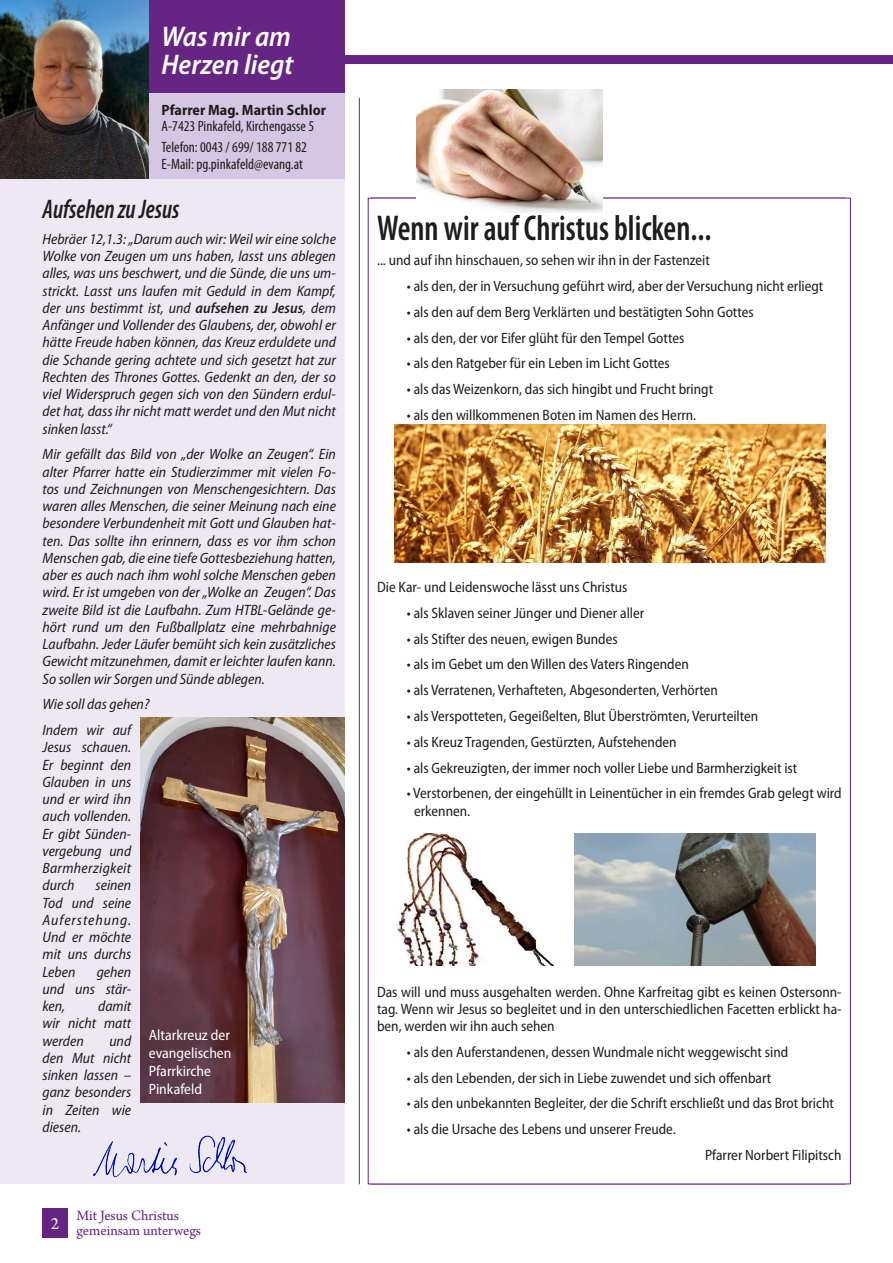
<style>
.page{position:relative;width:893px;height:1263px;background:#fff}
.page>*{position:absolute;margin:0;border:0;box-sizing:border-box;transform-origin:0 0}
.t1{font:600 condensed 36px "Myriad Pro";color:#1d1d1b;scale:.9 1}
.t2{font:italic 600 semi-condensed 28.5px/28.5px "Myriad Pro";color:#fff}
.t3{font:italic 600 condensed 27px "Myriad Pro";color:#1d1d1b;scale:.9 1}
.t4{font:18px "Arno Pro";color:#fff}
.t5{font:italic semi-condensed 15px/17.2px "Myriad Pro";color:#1d1d1b;text-align:justify}
.t6{font:semi-condensed 15px/17.2px "Myriad Pro";color:#1d1d1b}
.t7{font:condensed 15px/20.7px "Myriad Pro";color:#1d1d1b}
.t8{font:semi-condensed 15px/18px "Myriad Pro";color:#fff}
.t9{font:15px/15px "Arno Pro";letter-spacing:-.005em;color:#662483}
.t10{font:700 semi-condensed 15px "Myriad Pro";color:#1d1d1b}
.s1{font-weight:600}
</style>
<div class="page">
<div style="left:0;top:179px;width:344px;height:1005px;background:#eee8f5"></div>
<div style="left:0;top:55px;width:893px;height:9px;background:#662483"></div>
<img style="left:417px;top:89px;width:186px;height:124px">
<div style="left:43px;top:1208px;width:25px;height:29px;background:#662483"></div>
<div style="left:149px;top:0;width:195px;height:94px;background:#662483"></div>
<div style="left:149px;top:94px;width:195px;height:85px;background:#d5c6e3"></div>
<hr style="left:359px;top:98px;width:1px;height:1086px;background:#662483">
<img style="left:0;top:0;width:149px;height:179px">
<img style="left:140px;top:718px;width:204px;height:385px">
<img style="left:93px;top:1135px;width:155px;height:43px">
<img style="left:395px;top:424px;width:431px;height:139px">
<img style="left:397px;top:833px;width:157px;height:132px">
<img style="left:574px;top:833px;width:241px;height:132px">
<h2 class="t2" style="left:162px;top:21px;width:133px">Was mir am<br>Herzen liegt</h2>
<p class="t10" style="left:162px;top:100px;width:166px">Pfarrer Mag. Martin Schlor</p>
<p class="t7" style="left:162px;top:116px;width:154px">A-7423 Pinkafeld, Kirchengasse 5<br>Telefon: 0043 / 699/ 188 771 82</p>
<p class="t7" style="left:162px;top:153px;width:143px">E-Mail: pg.pinkafeld@evang.at</p>
<h3 class="t3" style="left:43px;top:192px;width:154px">Aufsehen zu Jesus</h3>
<p class="t5" style="left:43px;top:230px;width:295px">Hebräer 12,1.3: „Darum auch wir: Weil wir eine solche Wolke von Zeugen um uns haben, lasst uns ablegen alles, was uns beschwert, und die Sünde, die uns um&shy;strickt. Lasst uns laufen mit Geduld in dem Kampf, der uns bestimmt ist, und <span class="s1">aufsehen zu Jesus</span>, dem Anfänger und Vollender des Glaubens, der, obwohl er hätte Freude haben können, das Kreuz erduldete und die Schande gering achtete und sich gesetzt hat zur Rechten des Thrones Gottes. Gedenkt an den, der so viel Widerspruch gegen sich von den Sündern erdul&shy;det hat, dass ihr nicht matt werdet und den Mut nicht sinken lasst.“</p>
<p class="t5" style="left:43px;top:445px;width:295px">Mir gefällt das Bild von „der Wolke an Zeugen“. Ein alter Pfarrer hatte ein Studierzimmer mit vielen Fo&shy;tos und Zeichnungen von Menschengesichtern. Das waren alles Menschen, die seiner Meinung nach eine besondere Verbundenheit mit Gott und Glauben hat&shy;ten. Das sollte ihn erinnern, dass es vor ihm schon Menschen gab, die eine tiefe Gottesbeziehung hatten, aber es auch nach ihm wohl solche Menschen geben wird. Er ist umgeben von der „Wolke an Zeugen“. Das zweite Bild ist die Laufbahn. Zum HTBL-Gelände ge&shy;hört rund um den Fußballplatz eine mehrbahnige Laufbahn. Jeder Läufer bemüht sich kein zusätzliches Gewicht mitzunehmen, damit er leichter laufen kann.<br>So sollen wir Sorgen und Sünde ablegen.</p>
<p class="t5" style="left:43px;top:691px;width:108px;line-height:25.8px">Wie soll das gehen?<br>Indem wir auf</p>
<p class="t5" style="left:43px;top:738px;width:90px">Jesus schauen.<br>Er beginnt den Glauben in uns und er wird ihn auch vollenden.<br>Er gibt Sünden&shy;vergebung und Barmherzigkeit durch</p>
<p class="t5" style="left:43px;top:876px;width:90px;text-indent:53px">seinen Tod und seine Auferstehung.<br>Und er möchte mit uns durchs Leben</p>
<p class="t5" style="left:43px;top:963px;width:90px;text-indent:54px">gehen und uns stär&shy;ken,</p>
<p class="t5" style="left:43px;top:997px;width:90px;text-indent:56px">damit wir nicht matt werden</p>
<p class="t8" style="left:149px;top:1026px;width:84px">Altarkreuz der evangelischen<br>Pfarrkirche<br>Pinkafeld</p>
<p class="t5" style="left:43px;top:1032px;width:90px;text-indent:67px">und den Mut nicht sinken lassen – ganz besonders in Zeiten wie diesen.</p>
<p class="t4" style="left:51px;top:1213px;width:10px">2</p>
<p class="t9" style="left:77px;top:1209px;width:126px">Mit Jesus Christus gemeinsam unterwegs</p>
<h1 class="t1" style="left:377px;top:205px;width:373px">Wenn wir auf Christus blicken...</h1>
<p class="t6" style="left:377px;top:252px;width:334px">... und auf ihn hinschauen, so sehen wir ihn in der Fastenzeit</p>
<p class="t6" style="left:407px;top:277px;width:418px">• als den, der in Versuchung geführt wird, aber der Versuchung nicht erliegt</p>
<p class="t6" style="left:407px;top:303px;width:348px">• als den auf dem Berg Verklärten und bestätigten Sohn Gottes</p>
<p class="t6" style="left:407px;top:329px;width:279px">• als den, der vor Eifer glüht für den Tempel Gottes</p>
<p class="t6" style="left:407px;top:355px;width:265px">• als den Ratgeber für ein Leben im Licht Gottes</p>
<p class="t6" style="left:407px;top:380px;width:308px">• als das Weizenkorn, das sich hingibt und Frucht bringt</p>
<p class="t6" style="left:407px;top:406px;width:291px">• als den willkommenen Boten im Namen des Herrn.</p>
<p class="t6" style="left:377px;top:578px;width:252px">Die Kar- und Leidenswoche lässt uns Christus</p>
<p class="t6" style="left:407px;top:604px;width:239px">• als Sklaven seiner Jünger und Diener aller</p>
<p class="t6" style="left:407px;top:630px;width:212px">• als Stifter des neuen, ewigen Bundes</p>
<p class="t6" style="left:407px;top:656px;width:283px">• als im Gebet um den Willen des Vaters Ringenden</p>
<p class="t6" style="left:407px;top:681px;width:313px">• als Verratenen, Verhafteten, Abgesonderten, Verhörten</p>
<p class="t6" style="left:407px;top:707px;width:353px">• als Verspotteten, Gegeißelten, Blut Überströmten, Verurteilten</p>
<p class="t6" style="left:407px;top:733px;width:271px">• als Kreuz Tragenden, Gestürzten, Aufstehenden</p>
<p class="t6" style="left:407px;top:759px;width:392px">• als Gekreuzigten, der immer noch voller Liebe und Barmherzigkeit ist</p>
<p class="t6" style="left:414px;top:784px;width:429px;text-indent:-7px">• Verstorbenen, der eingehüllt in Leinentücher in ein fremdes Grab gelegt wird erkennen.</p>
<p class="t6" style="left:377px;top:983px;width:466px;text-align:justify">Das will und muss ausgehalten werden. Ohne Karfreitag gibt es keinen Ostersonn&shy;tag. Wenn wir Jesus so begleitet und in den unterschiedlichen Facetten erblickt ha&shy;ben, werden wir ihn auch sehen</p>
<p class="t6" style="left:407px;top:1043px;width:383px">• als den Auferstandenen, dessen Wundmale nicht weggewischt sind</p>
<p class="t6" style="left:407px;top:1069px;width:366px">• als den Lebenden, der sich in Liebe zuwendet und sich offenbart</p>
<p class="t6" style="left:407px;top:1094px;width:428px">• als den unbekannten Begleiter, der die Schrift erschließt und das Brot bricht</p>
<p class="t6" style="left:407px;top:1120px;width:270px">• als die Ursache des Lebens und unserer Freude.</p>
<p class="t6" style="left:705px;top:1146px;width:138px">Pfarrer Norbert Filipitsch</p>
</div>
